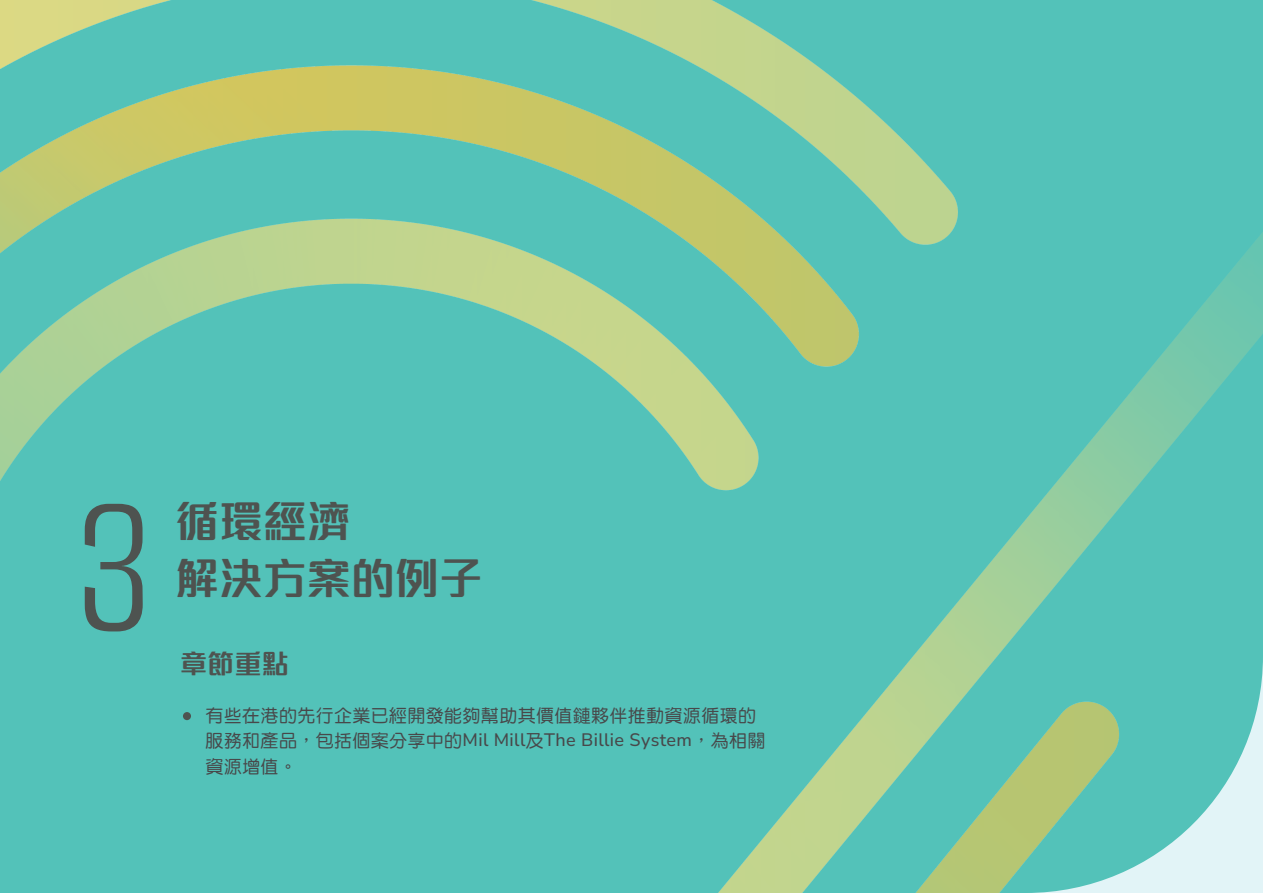
<style>
.page{position:relative;width:1263px;height:893px;background:#fff}
.page>*{position:absolute;margin:0;border:0;box-sizing:border-box;transform-origin:0 0}
.t1{font:100 205.5px "Smooch Sans";color:#4e5350}
.t2{font:700 43.5px/57px "M Finance HK";letter-spacing:.01em;color:#4e5350}
.t3{font:700 27px "M Finance HK";color:#4e5350}
.t4{font:200 18px "Nunito Sans 12 pt";letter-spacing:.02em;color:#48484a}
.t5{font:18px "DF Yuan Md HK BF";letter-spacing:.02em;color:#48484a}
.s1{font-family:"DF Yuan Md HK BF";font-weight:400}
</style>
<div class="page">
<img style="left:0;top:0;width:1263px;height:893px">
<div style="left:183px;top:712px;width:8px;height:8px;background:#4e5350;border-radius:50%"></div>
<h1 class="t1" style="left:77px;top:445px;width:76px">3</h1>
<h2 class="t2" style="left:175px;top:490px;width:309px">循環經濟<br>解決方案的例子</h2>
<h3 class="t3" style="left:180px;top:644px;width:110px">章節重點</h3>
<p class="t5" style="left:206px;top:706px;width:552px">有些在港的先行企業已經開發能夠幫助其價值鏈夥伴推動資源循環的</p>
<p class="t4" style="left:206px;top:728px;width:561px"><span class="s1">服務和產品，包括個案分享中的</span>Mil Mill<span class="s1">及</span>The Billie System<span class="s1">，為相關</span></p>
<p class="t5" style="left:206px;top:757px;width:93px">資源增值。</p>
</div>
